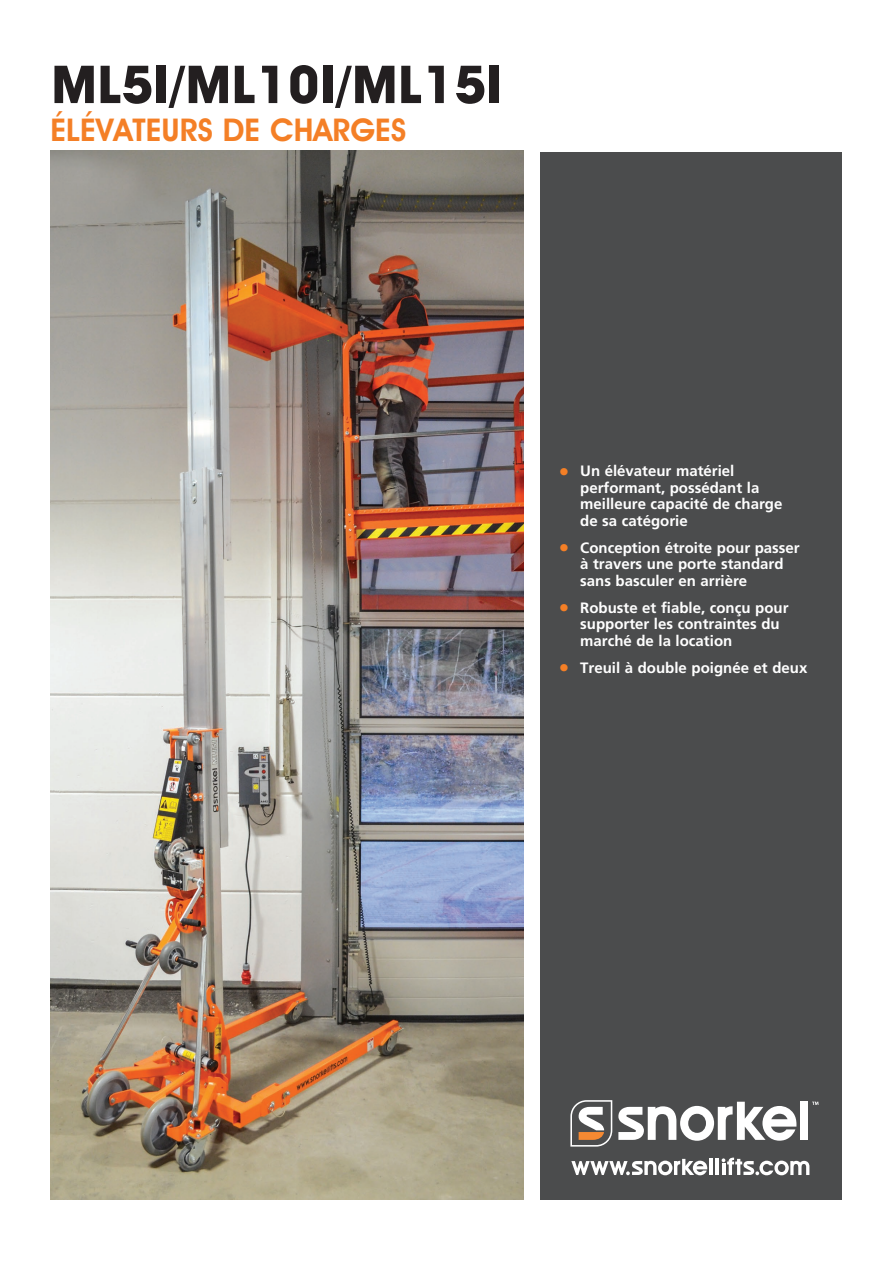
<style>
.page{position:relative;width:893px;height:1263px;background:#fff}
.page>*{position:absolute;margin:0;border:0;box-sizing:border-box;transform-origin:0 0}
.t1{font:700 52.5px "Avant Garde IT Cby BT";letter-spacing:.02em;color:#231f20}
.t2{font:600 31.5px "Avant Garde IT Cby BT";color:#f47f26}
.t3{font:700 15px/16.5px "Frutiger";color:#fff}
.s1{font-size:21px;color:#f47f26}
</style>
<div class="page">
<div style="left:540px;top:152px;width:301px;height:1047px;background:#4b4c4d"></div>
<hr style="left:709px;top:1159px;width:3px;height:16px;background:#fff">
<hr style="left:716px;top:1159px;width:3px;height:16px;background:#fff">
<svg style="left:571px;top:1159px;width:136px;height:16px"></svg>
<svg style="left:722px;top:1157px;width:87px;height:18px"></svg>
<svg style="left:812px;top:1102px;width:6px;height:3px"></svg>
<div style="left:800px;top:1102px;width:8px;height:38px;background:#fff"></div>
<svg style="left:618px;top:1102px;width:178px;height:39px"></svg>
<svg style="left:570px;top:1100px;width:42px;height:46px"></svg>
<img style="left:50px;top:151px;width:474px;height:1048px">
<p class="t1" style="left:52px;top:53px;width:452px">ML5I/ML10I/ML15I</p>
<p class="t2" style="left:50px;top:111px;width:357px">ÉLÉVATEURS DE CHARGES</p>
<p class="t3" style="left:580px;top:463px;width:204px;text-indent:-21px"><span class="s1">•</span> Un élévateur matériel performant, possédant la meilleure capacité de charge de sa catégorie</p>
<p class="t3" style="left:580px;top:539px;width:221px;text-indent:-21px"><span class="s1">•</span> Conception étroite pour passer à travers une porte standard sans basculer en arrière</p>
<p class="t3" style="left:580px;top:600px;width:210px;text-indent:-21px"><span class="s1">•</span> Robuste et fiable, conçu pour supporter les contraintes du marché de la location</p>
<p class="t3" style="left:559px;top:660px;width:250px"><span class="s1">•</span> Treuil à double poignée et deux</p>
</div>
